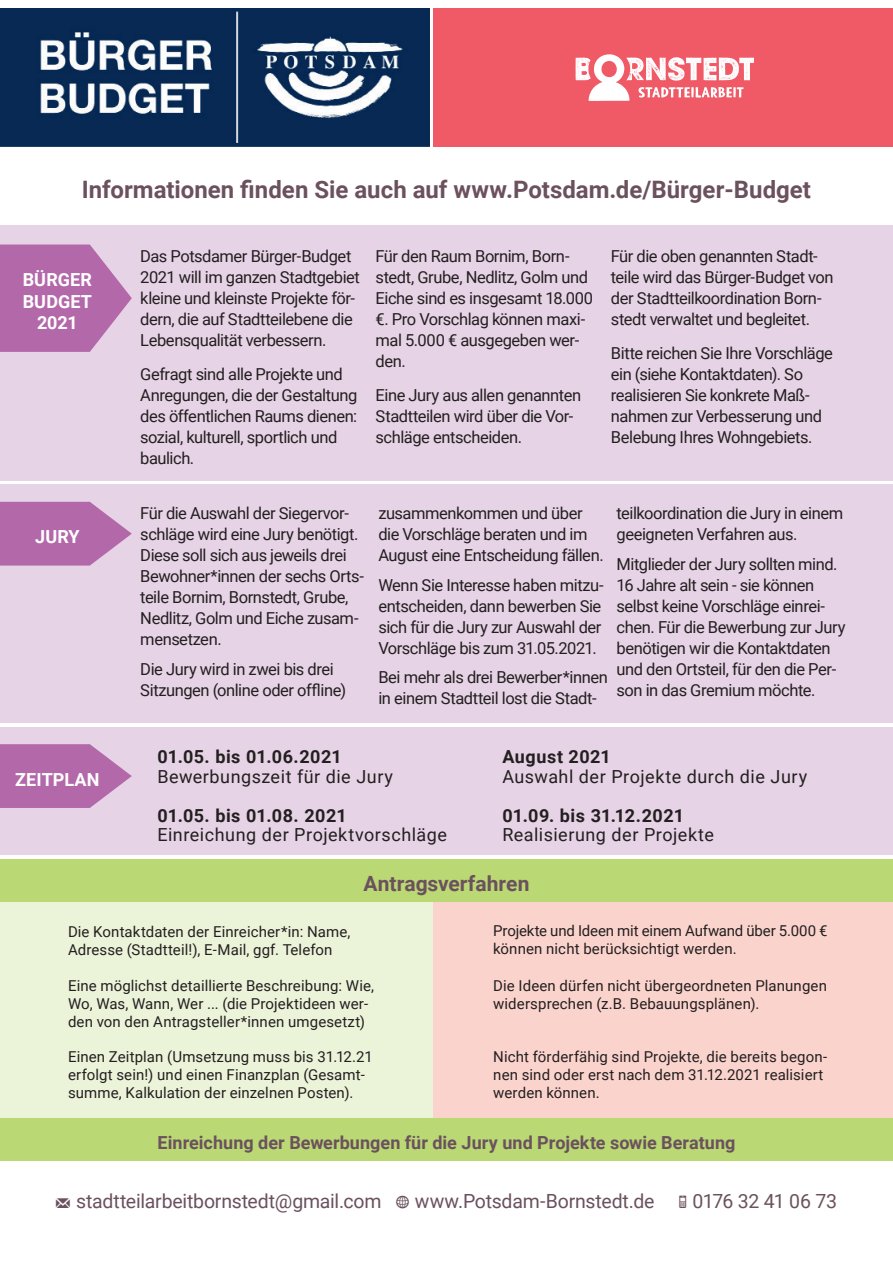
<style>
.page{position:relative;width:893px;height:1263px;background:#fff}
.page>*{position:absolute;margin:0;border:0;box-sizing:border-box;transform-origin:0 0}
.Absatzformat_2{font:700 24px "Roboto";color:#6b515e}
.Absatzformat_2-2{font:700 21px "Roboto";color:#6b515e}
.t1{font:19.5px "Roboto";letter-spacing:-.01em;color:#6b515e}
.Absatzformat_2-3{font:18px "Roboto";letter-spacing:.03em;color:#231f20}
.Absatzformat_2-4{font:700 18px "Roboto";letter-spacing:.025em;color:#231f20}
.Absatzformat_2-5{font:700 18px "Roboto";color:#6b515e}
.Absatzformat_2-6{font:700 18px "Roboto";letter-spacing:.005em;color:#fff}
.t2{font:16.5px/21px "Roboto";letter-spacing:-.025em;color:#231f20}
.Absatzformat_1{font:15px/18px "Roboto";letter-spacing:.005em;color:#231f20}
.s1{font-family:"Modern Pictograms"}
</style>
<div class="page">
<div style="left:0;top:895px;width:446px;height:223px;background:#ebf3d9"></div>
<div style="left:0;top:727px;width:893px;height:128px;background:#e7d3e6"></div>
<div style="left:0;top:485px;width:893px;height:238px;background:#e7d3e6"></div>
<div style="left:0;top:225px;width:893px;height:255px;background:#e7d3e6"></div>
<div style="left:434px;top:895px;width:459px;height:223px;background:#fbd3cd"></div>
<svg style="left:0;top:244px;width:132px;height:108px"></svg>
<svg style="left:0;top:502px;width:132px;height:64px"></svg>
<div style="left:0;top:859px;width:893px;height:42px;background:#bad874"></div>
<div style="left:0;top:1118px;width:893px;height:43px;background:#bad874"></div>
<svg style="left:0;top:744px;width:132px;height:64px"></svg>
<img style="left:0;top:9px;width:429px;height:138px">
<div style="left:434px;top:9px;width:459px;height:138px;background:#f05a67"></div>
<svg style="left:575px;top:54px;width:179px;height:47px"></svg>
<p class="Absatzformat_2" style="left:82px;top:172px;width:731px">Informationen finden Sie auch auf www.Potsdam.de/Bürger-Budget</p>
<p class="Absatzformat_2-6" style="left:23px;top:267px;width:71px">BÜRGER</p>
<p class="Absatzformat_2-6" style="left:23px;top:289px;width:71px">BUDGET</p>
<p class="Absatzformat_2-6" style="left:37px;top:310px;width:42px">2021</p>
<p class="Absatzformat_2-6" style="left:35px;top:524px;width:46px">JURY</p>
<p class="Absatzformat_2-6" style="left:15px;top:766px;width:86px">ZEITPLAN</p>
<p class="t2" style="left:140px;top:245px;width:221px">Das Potsdamer Bürger-Budget<br>2021 will im ganzen Stadtgebiet kleine und kleinste Projekte för&shy;dern, die auf Stadtteilebene die<br>Lebensqualität verbessern.</p>
<p class="t2" style="left:140px;top:363px;width:219px">Gefragt sind alle Projekte und<br>Anregungen, die der Gestaltung des öffentlichen Raums dienen: sozial, kulturell, sportlich und baulich.</p>
<p class="t2" style="left:376px;top:245px;width:219px">Für den Raum Bornim, Born&shy;stedt, Grube, Nedlitz, Golm und<br>Eiche sind es insgesamt 18.000 €. Pro Vorschlag können maxi&shy;mal 5.000 € ausgegeben wer&shy;den.</p>
<p class="t2" style="left:376px;top:384px;width:207px">Eine Jury aus allen genannten<br>Stadtteilen wird über die Vor&shy;schläge entscheiden.</p>
<p class="t2" style="left:611px;top:245px;width:224px">Für die oben genannten Stadt&shy;teile wird das Bürger-Budget von der Stadtteilkoordination Born&shy;stedt verwaltet und begleitet.</p>
<p class="t2" style="left:611px;top:342px;width:223px">Bitte reichen Sie Ihre Vorschläge ein (siehe Kontaktdaten). So realisieren Sie konkrete Maß&shy;nahmen zur Verbesserung und<br>Belebung Ihres Wohngebiets.</p>
<p class="t2" style="left:140px;top:502px;width:225px">Für die Auswahl der Siegervor&shy;schläge wird eine Jury benötigt.<br>Diese soll sich aus jeweils drei<br>Bewohner*innen der sechs Orts&shy;teile Bornim, Bornstedt, Grube,<br>Nedlitz, Golm und Eiche zusam&shy;mensetzen.</p>
<p class="t2" style="left:140px;top:658px;width:207px">Die Jury wird in zwei bis drei<br>Sitzungen (online oder offline)</p>
<p class="t2" style="left:378px;top:502px;width:227px">zusammenkommen und über die Vorschläge beraten und im<br>August eine Entscheidung fällen.</p>
<p class="t2" style="left:378px;top:574px;width:227px">Wenn Sie Interesse haben mitzu&shy;entscheiden, dann bewerben Sie sich für die Jury zur Auswahl der<br>Vorschläge bis zum 31.05.2021.</p>
<p class="t2" style="left:378px;top:666px;width:231px">Bei mehr als drei Bewerber*innen in einem Stadtteil lost die Stadt-</p>
<p class="t2" style="left:617px;top:502px;width:228px">teilkoordination die Jury in einem geeigneten Verfahren aus.</p>
<p class="t2" style="left:617px;top:553px;width:230px">Mitglieder der Jury sollten mind.<br>16 Jahre alt sein - sie können selbst keine Vorschläge einrei&shy;chen. Für die Bewerbung zur Jury benötigen wir die Kontaktdaten und den Ortsteil, für den die Per&shy;son in das Gremium möchte.</p>
<p class="Absatzformat_2-4" style="left:157px;top:744px;width:186px">01.05. bis 01.06.2021</p>
<p class="Absatzformat_2-3" style="left:157px;top:763px;width:237px">Bewerbungszeit für die Jury</p>
<p class="Absatzformat_2-4" style="left:157px;top:802px;width:191px">01.05. bis 01.08. 2021</p>
<p class="Absatzformat_2-3" style="left:157px;top:822px;width:291px">Einreichung der Projektvorschläge</p>
<p class="Absatzformat_2-4" style="left:502px;top:744px;width:110px">August 2021</p>
<p class="Absatzformat_2-3" style="left:502px;top:763px;width:306px">Auswahl der Projekte durch die Jury</p>
<p class="Absatzformat_2-4" style="left:502px;top:802px;width:183px">01.09. bis 31.12.2021</p>
<p class="Absatzformat_2-3" style="left:502px;top:822px;width:213px">Realisierung der Projekte</p>
<p class="Absatzformat_2-2" style="left:363px;top:869px;width:167px">Antragsverfahren</p>
<p class="Absatzformat_1" style="left:68px;top:922px;width:284px">Die Kontaktdaten der Einreicher*in: Name,<br>Adresse (Stadtteil!), E-Mail, ggf. Telefon</p>
<p class="Absatzformat_1" style="left:493px;top:921px;width:336px">Projekte und Ideen mit einem Aufwand über 5.000 € können nicht berücksichtigt werden.</p>
<p class="Absatzformat_1" style="left:68px;top:976px;width:308px">Eine möglichst detaillierte Beschreibung: Wie,<br>Wo, Was, Wann, Wer ... (die Projektideen wer&shy;den von den Antragsteller*innen umgesetzt)</p>
<p class="Absatzformat_1" style="left:493px;top:976px;width:335px">Die Ideen dürfen nicht übergeordneten Planungen widersprechen (z.B. Bebauungsplänen).</p>
<p class="Absatzformat_1" style="left:68px;top:1047px;width:306px">Einen Zeitplan (Umsetzung muss bis 31.12.21 erfolgt sein!) und einen Finanzplan (Gesamt&shy;summe, Kalkulation der einzelnen Posten).</p>
<p class="Absatzformat_1" style="left:493px;top:1047px;width:336px">Nicht förderfähig sind Projekte, die bereits begon&shy;nen sind oder erst nach dem 31.12.2021 realisiert werden können.</p>
<p class="Absatzformat_2-5" style="left:158px;top:1130px;width:579px">Einreichung der Bewerbungen für die Jury und Projekte sowie Beratung</p>
<p class="t1" style="left:54px;top:1187px;width:784px"><span class="s1">m</span> stadtteilarbeitbornstedt@gmail.com <span class="s1">w</span> www.Potsdam-Bornstedt.de <span class="s1">N</span> 0176 32 41 06 73</p>
</div>
